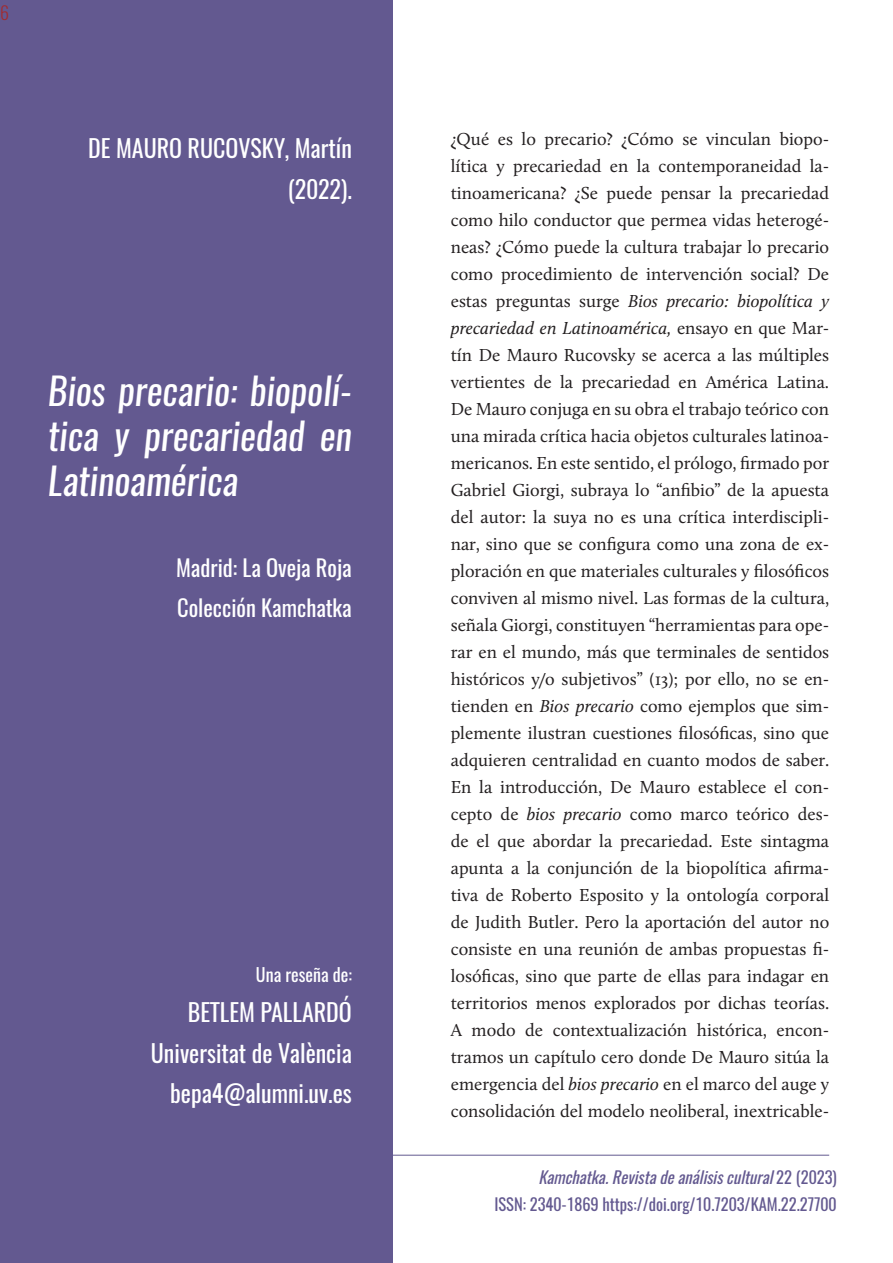
<style>
.page{position:relative;width:893px;height:1263px;background:#fff}
.page>*{position:absolute;margin:0;border:0;box-sizing:border-box;transform-origin:0 0}
.t1{font:italic 37.5px/45px "Oswald";color:#fff;text-align:justify}
.Portada_Reseña{font:24px "Oswald";color:#fff}
.Portada_Reseña-2{font:22.5px "Oswald";color:#fff}
.Cuerpo_RESEÑA_inicia{font:18px/27px "Calluna";color:#231f20;text-align:justify}
.Portada_Reseña-3{font:18px "Oswald";color:#fff}
.t2{font:300 18px "Oswald";color:#a12c31}
.Portada_Reseña-4{font:16.5px "Oswald";color:#635990}
.Portada_Reseña-5{font:italic 16.5px "Oswald";color:#635990}
.s1{font-style:italic}
.s2{font-style:normal}
</style>
<div class="page">
<hr style="left:94px;top:1155px;width:735px;height:1px;background:#635990">
<div style="left:0;top:0;width:392px;height:1263px;background:#635990"></div>
<p class="t2" style="left:0;top:0;width:10px">6</p>
<p class="Portada_Reseña" style="left:88px;top:132px;width:265px">DE MAURO RUCOVSKY, Martín</p>
<p class="Portada_Reseña" style="left:288px;top:172px;width:66px">(2022).</p>
<p class="t1" style="left:48px;top:368px;width:306px">Bios precario: biopolí&shy;tica y precariedad en Latinoamérica</p>
<p class="Portada_Reseña-2" style="left:176px;top:552px;width:177px">Madrid: La Oveja Roja</p>
<p class="Portada_Reseña-2" style="left:177px;top:593px;width:176px">Colección Kamchatka</p>
<p class="Portada_Reseña-3" style="left:256px;top:962px;width:97px">Una reseña de:</p>
<p class="Portada_Reseña" style="left:188px;top:996px;width:165px">BETLEM PALLARDÓ</p>
<p class="Portada_Reseña" style="left:151px;top:1036px;width:202px">Universitat de València</p>
<p class="Portada_Reseña" style="left:170px;top:1077px;width:183px">bepa4@alumni.uv.es</p>
<p class="Cuerpo_RESEÑA_inicia" style="left:451px;top:125px;width:380px">¿Qué es lo precario? ¿Cómo se vinculan biopo&shy;lítica y precariedad en la contemporaneidad la&shy;tinoamericana? ¿Se puede pensar la precariedad como hilo conductor que permea vidas heterogé&shy;neas? ¿Cómo puede la cultura trabajar lo precario como procedimiento de intervención social? De estas preguntas surge <span class="s1">Bios precario: biopolítica y precariedad en Latinoamérica,</span> ensayo en que Mar&shy;tín De Mauro Rucovsky se acerca a las múltiples vertientes de la precariedad en América Latina.</p>
<p class="Cuerpo_RESEÑA_inicia" style="left:451px;top:395px;width:380px">De Mauro conjuga en su obra el trabajo teórico con una mirada crítica hacia objetos culturales latinoa&shy;mericanos. En este sentido, el prólogo, firmado por Gabriel Giorgi, subraya lo “anfibio” de la apuesta del autor: la suya no es una crítica interdiscipli&shy;nar, sino que se configura como una zona de ex&shy;ploración en que materiales culturales y filosóficos conviven al mismo nivel. Las formas de la cultura, señala Giorgi, constituyen “herramientas para ope&shy;rar en el mundo, más que terminales de sentidos históricos y/o subjetivos” (13); por ello, no se en&shy;tienden en <span class="s1">Bios precario</span> como ejemplos que sim&shy;plemente ilustran cuestiones filosóficas, sino que adquieren centralidad en cuanto modos de saber.</p>
<p class="Cuerpo_RESEÑA_inicia" style="left:451px;top:773px;width:380px">En la introducción, De Mauro establece el con&shy;cepto de <span class="s1">bios precario</span> como marco teórico des&shy;de el que abordar la precariedad. Este sintagma apunta a la conjunción de la biopolítica afirma&shy;tiva de Roberto Esposito y la ontología corporal de Judith Butler. Pero la aportación del autor no consiste en una reunión de ambas propuestas fi&shy;losóficas, sino que parte de ellas para indagar en territorios menos explorados por dichas teorías.</p>
<p class="Cuerpo_RESEÑA_inicia" style="left:451px;top:1016px;width:380px">A modo de contextualización histórica, encon&shy;tramos un capítulo cero donde De Mauro sitúa la emergencia del <span class="s1">bios precario</span> en el marco del auge y consolidación del modelo neoliberal, inextricable-</p>
<p class="Portada_Reseña-5" style="left:538px;top:1166px;width:300px">Kamchatka.Revistadeanálisiscultural<span class="s2">2 2 ( 2 0 2 3 )</span></p>
<p class="Portada_Reseña-4" style="left:494px;top:1193px;width:344px">ISSN: 2340-1869 https://doi.org/10.7203/KAM.22.27700</p>
</div>
